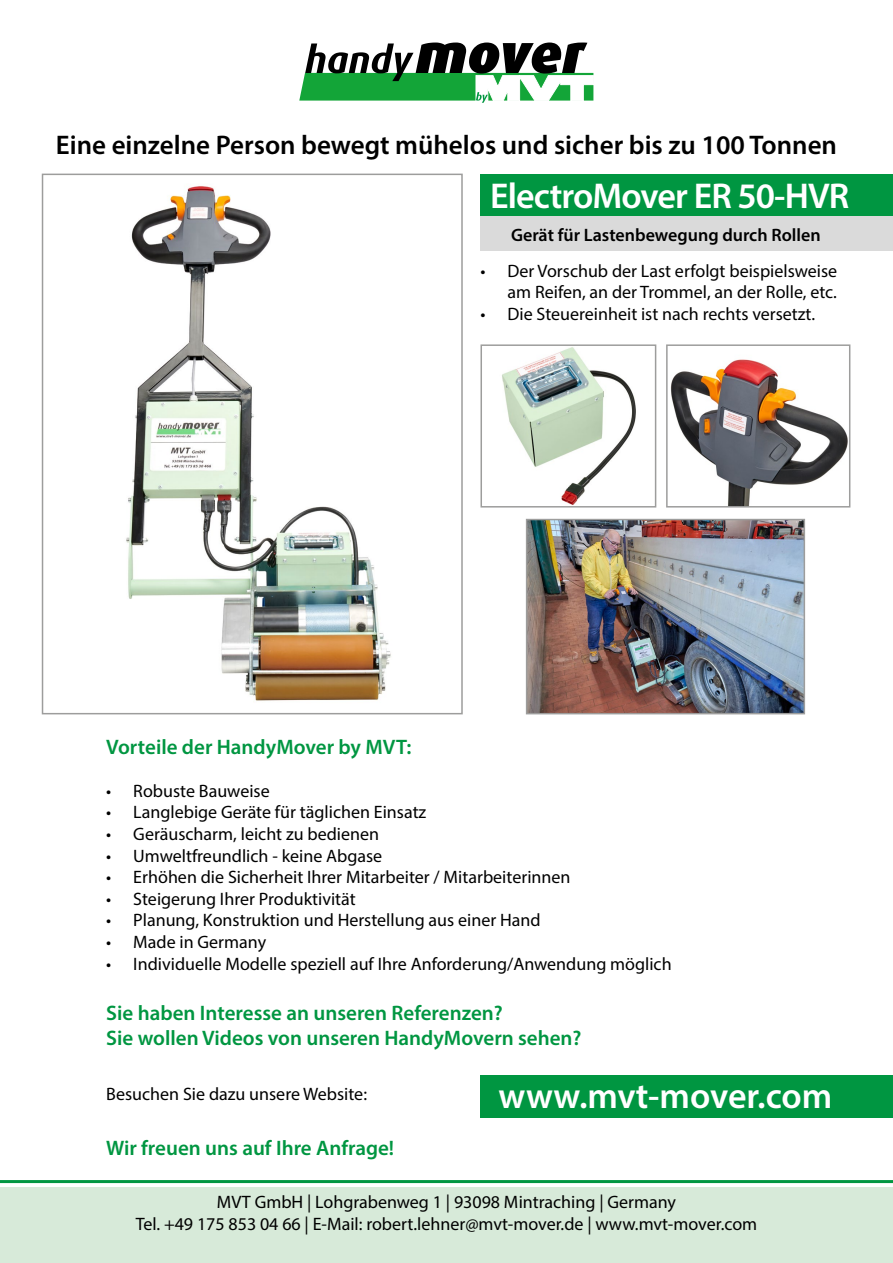
<style>
.page{position:relative;width:893px;height:1263px;background:#fff}
.page>*{position:absolute;margin:0;border:0;box-sizing:border-box;transform-origin:0 0}
.t1{font:600 36px "Myriad Pro";letter-spacing:-.025em;color:#fff}
.t2{font:600 36px "Myriad Pro";color:#fff}
.t3{font:600 27px "Myriad Pro";color:#000}
.t4{font:600 21px "Myriad Pro";color:#009641}
.t5{font:18px/21.6px "Myriad Pro";color:#000;text-align:right}
.t6{font:600 18px "Myriad Pro";color:#000}
</style>
<div class="page">
<div style="left:0;top:1187px;width:893px;height:76px;background:#d7ead9"></div>
<svg style="left:299px;top:43px;width:295px;height:60px"></svg>
<hr style="left:0;top:1180px;width:893px;height:3px;background:#009641">
<img style="left:126px;top:186px;width:265px;height:515px">
<div style="left:42px;top:174px;width:421px;height:540px;border:2px solid #9d9d9c"></div>
<img style="left:670px;top:359px;width:177px;height:145px">
<div style="left:666px;top:344px;width:184px;height:163px;border:2px solid #9d9d9c"></div>
<div style="left:480px;top:1075px;width:413px;height:42px;background:#009641"></div>
<img style="left:502px;top:347px;width:134px;height:157px">
<div style="left:480px;top:344px;width:176px;height:163px;border:2px solid #9d9d9c"></div>
<div style="left:480px;top:174px;width:413px;height:43px;background:#009641"></div>
<div style="left:480px;top:217px;width:413px;height:34px;background:#dadada"></div>
<img style="left:529px;top:522px;width:273px;height:189px">
<div style="left:526px;top:519px;width:279px;height:195px;border:2px solid #9d9d9c"></div>
<p class="t3" style="left:56px;top:128px;width:783px">Eine einzelne Person bewegt mühelos und sicher bis zu 100 Tonnen</p>
<p class="t1" style="left:490px;top:173px;width:360px">ElectroMover ER 50-HVR</p>
<p class="t6" style="left:511px;top:223px;width:311px">Gerät für Lastenbewegung durch Rollen</p>
<p class="t5" style="left:480px;top:260px;width:358px">• Der Vorschub der Last erfolgt beispielsweise am Reifen, an der Trommel, an der Rolle, etc.</p>
<p class="t5" style="left:480px;top:303px;width:336px">• Die Steuereinheit ist nach rechts versetzt.</p>
<p class="t4" style="left:106px;top:733px;width:307px">Vorteile der HandyMover by MVT:</p>
<p class="t5" style="left:106px;top:780px;width:165px">• Robuste Bauweise</p>
<p class="t5" style="left:106px;top:801px;width:322px">• Langlebige Geräte für täglichen Einsatz</p>
<p class="t5" style="left:106px;top:823px;width:274px">• Geräuscharm, leicht zu bedienen</p>
<p class="t5" style="left:106px;top:844px;width:278px">• Umweltfreundlich - keine Abgase</p>
<p class="t5" style="left:106px;top:866px;width:466px">• Erhöhen die Sicherheit Ihrer Mitarbeiter / Mitarbeiterinnen</p>
<p class="t5" style="left:106px;top:888px;width:251px">• Steigerung Ihrer Produktivität</p>
<p class="t5" style="left:106px;top:909px;width:436px">• Planung, Konstruktion und Herstellung aus einer Hand</p>
<p class="t5" style="left:106px;top:931px;width:161px">• Made in Germany</p>
<p class="t5" style="left:106px;top:952px;width:567px">• Individuelle Modelle speziell auf Ihre Anforderung/Anwendung möglich</p>
<p class="t4" style="left:106px;top:999px;width:398px">Sie haben Interesse an unseren Referenzen?</p>
<p class="t4" style="left:106px;top:1025px;width:477px">Sie wollen Videos von unseren HandyMovern sehen?</p>
<p class="t5" style="left:106px;top:1083px;width:262px">Besuchen Sie dazu unsere Website:</p>
<p class="t4" style="left:106px;top:1134px;width:289px">Wir freuen uns auf Ihre Anfrage!</p>
<p class="t2" style="left:499px;top:1073px;width:335px">www.mvt-mover.com</p>
<p class="t5" style="left:217px;top:1191px;width:461px">MVT GmbH | Lohgrabenweg 1 | 93098 Mintraching | Germany</p>
<p class="t5" style="left:136px;top:1213px;width:623px">Tel. +49 175 853 04 66 | E-Mail: robert.lehner@mvt-mover.de | www.mvt-mover.com</p>
</div>
